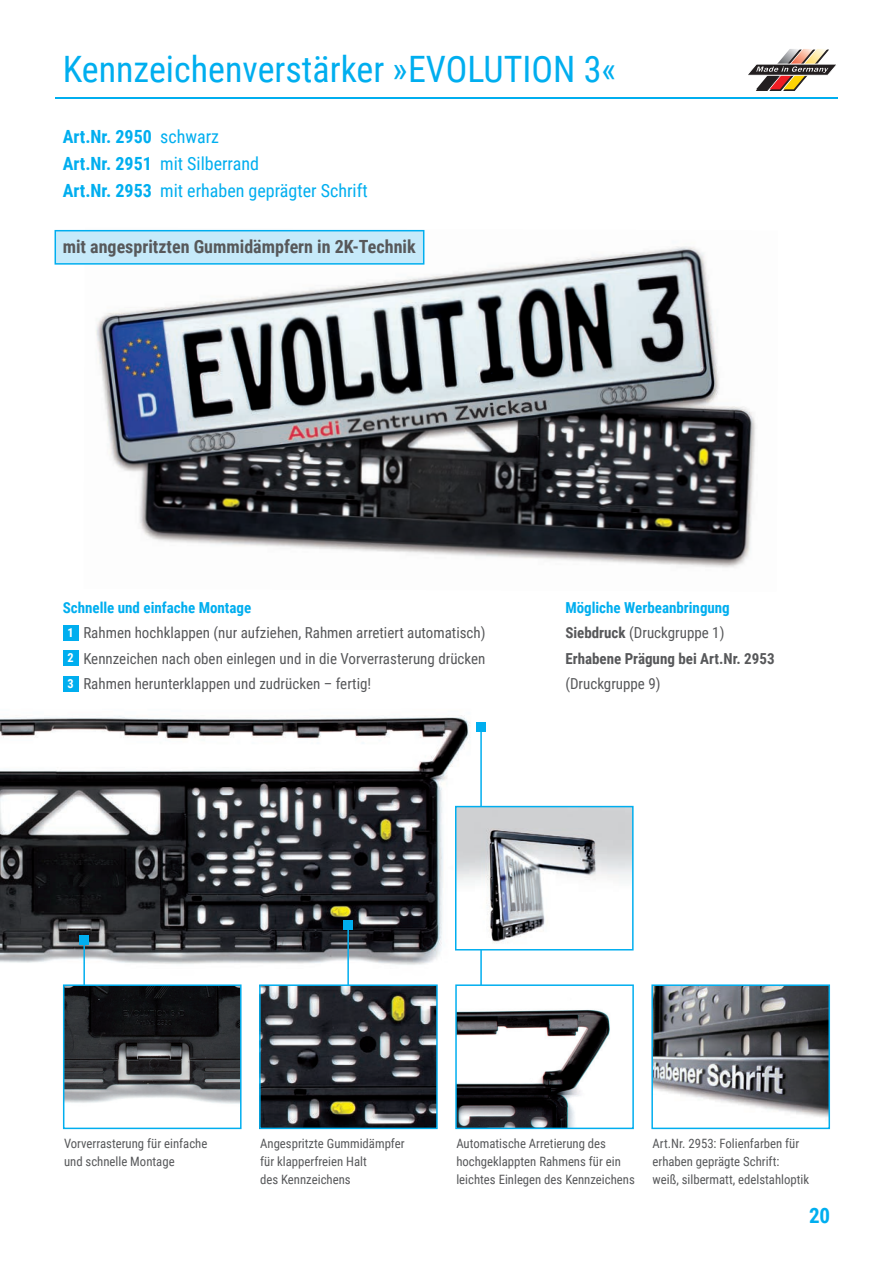
<style>
.page{position:relative;width:893px;height:1263px;background:#fff}
.page>*{position:absolute;margin:0;border:0;box-sizing:border-box;transform-origin:0 0}
.t1{font:36.3px "Roboto Condensed";color:#00aeef}
.t2{font:700 21.15px "Roboto Condensed";color:#00aeef}
.t3{font:18.15px/27px "Roboto Condensed";color:#00aeef}
.t4{font:700 18.15px "Roboto Condensed";color:#57585a}
.t5{font:15.15px/25.5px "Roboto Condensed";color:#57585a;text-align:justify}
.t6{font:700 15.15px/25.5px "Roboto Condensed";color:#57585a}
.t7{font:700 15.15px "Roboto Condensed";color:#00aeef}
.t8{font:12.9px/18px "Roboto Condensed";color:#57585a}
.t9{font:700 12.45px/25.3px "Roboto Condensed";color:#fff;text-align:justify}
.s1{font-size:35.55px}
.s2{font-weight:700}
.s3{color:#00aeef}
.s4{font-weight:400}
</style>
<div class="page">
<img style="left:0;top:640px;width:520px;height:490px">
<hr style="left:480px;top:728px;width:2px;height:266px;background:#00aeef">
<img style="left:84px;top:229px;width:672px;height:339px">
<hr style="left:55px;top:97px;width:783px;height:2px;background:#00aeef">
<img style="left:458px;top:809px;width:173px;height:138px">
<div style="left:455px;top:806px;width:179px;height:144px;border:2px solid #00aeef"></div>
<div style="left:80px;top:935px;width:9px;height:9px;background:#00aeef"></div>
<hr style="left:83px;top:942px;width:2px;height:53px;background:#00aeef">
<div style="left:344px;top:920px;width:9px;height:9px;background:#00aeef"></div>
<hr style="left:347px;top:927px;width:2px;height:67px;background:#00aeef">
<div style="left:477px;top:723px;width:9px;height:9px;background:#00aeef"></div>
<img style="left:66px;top:987px;width:173px;height:139px">
<div style="left:63px;top:984px;width:179px;height:145px;border:2px solid #00aeef"></div>
<img style="left:262px;top:987px;width:173px;height:139px">
<div style="left:259px;top:984px;width:179px;height:145px;border:2px solid #00aeef"></div>
<img style="left:458px;top:987px;width:152px;height:139px">
<div style="left:455px;top:984px;width:179px;height:145px;border:2px solid #00aeef"></div>
<img style="left:654px;top:987px;width:173px;height:130px">
<div style="left:651px;top:984px;width:179px;height:145px;border:2px solid #00aeef"></div>
<div style="left:55px;top:230px;width:369px;height:35px;background:#c6eafa;border:2px solid #00aeef"></div>
<div style="left:63px;top:625px;width:16px;height:15px;background:#00aeef"></div>
<div style="left:63px;top:650px;width:16px;height:16px;background:#00aeef"></div>
<div style="left:63px;top:676px;width:16px;height:15px;background:#00aeef"></div>
<svg style="left:748px;top:49px;width:88px;height:42px"></svg>
<h1 class="t1" style="left:63px;top:44px;width:555px">Kennzeichenverstärker »EVOLUTION 3<span class="s1">«</span></h1>
<h3 class="t3" style="left:63px;top:123px;width:306px"><span class="s2">Art.Nr. 2950</span> schwarz<br><span class="s2">Art.Nr. 2951</span> mit Silberrand<br><span class="s2">Art.Nr. 2953</span> mit erhaben geprägter Schrift</h3>
<h3 class="t4" style="left:63px;top:234px;width:354px">mit angespritzten Gummidämpfern in 2K-Technik</h3>
<p class="t7" style="left:63px;top:597px;width:190px">Schnelle und einfache Montage</p>
<p class="t5" style="left:83px;top:619px;width:404px">Rahmen hochklappen (nur aufziehen, Rahmen arretiert automatisch)<br>Kennzeichen nach oben einlegen und in die Vorverrasterung drücken Rahmen herunterklappen und zudrücken – fertig!</p>
<p class="t9" style="left:68px;top:619px;width:8px">1<br>2<br>3</p>
<p class="t6" style="left:565px;top:594px;width:211px"><span class="s3">Mögliche Werbeanbringung<br></span>Siebdruck <span class="s4">(Druckgruppe 1)<br></span>Erhabene Prägung bei Art.Nr. 2953</p>
<p class="t5" style="left:565px;top:670px;width:97px">(Druckgruppe 9)</p>
<p class="t8" style="left:64px;top:1134px;width:145px">Vorverrasterung für einfache und schnelle Montage</p>
<p class="t8" style="left:260px;top:1134px;width:146px">Angespritzte Gummidämpfer für klapperfreien Halt<br>des Kennzeichens</p>
<p class="t8" style="left:456px;top:1134px;width:180px">Automatische Arretierung des hochgeklappten Rahmens für ein leichtes Einlegen des Kennzeichens</p>
<p class="t8" style="left:652px;top:1134px;width:158px">Art.Nr. 2953: Folienfarben für erhaben geprägte Schrift:<br>weiß, silbermatt, edelstahloptik</p>
<h2 class="t2" style="left:809px;top:1201px;width:23px">20</h2>
</div>
